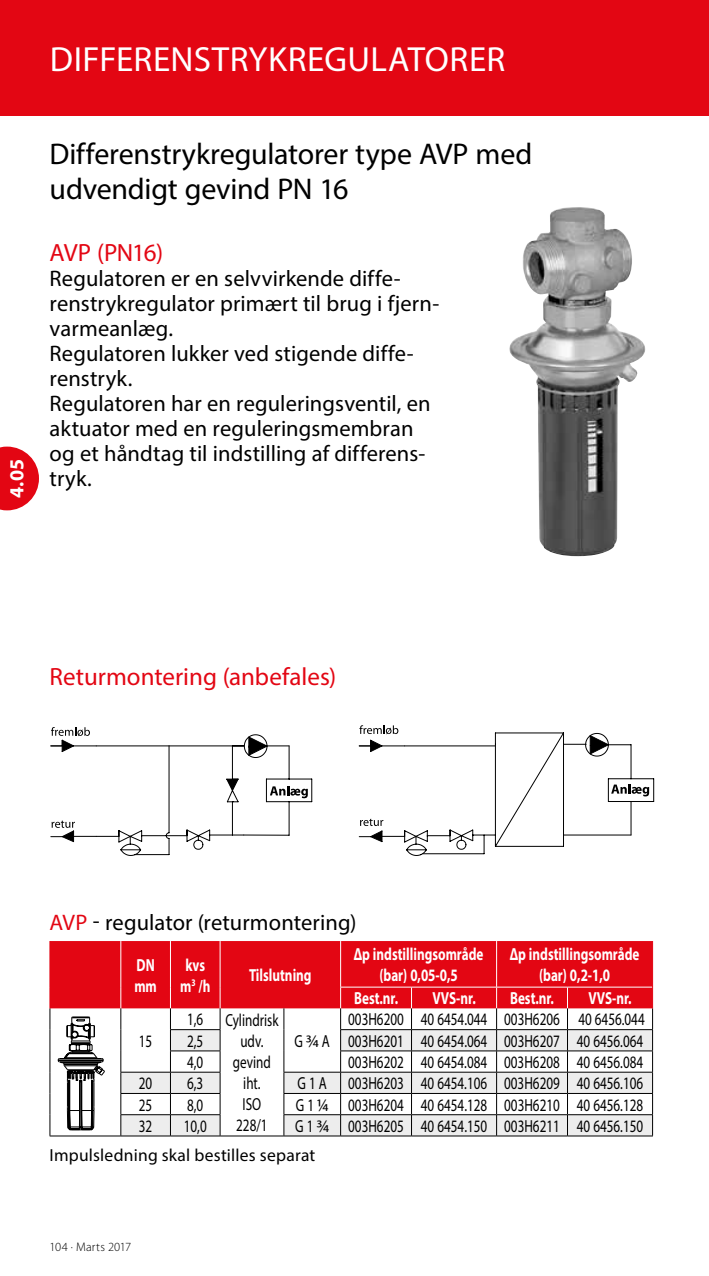
<style>
.page{position:relative;width:709px;height:1276px;background:#fff}
.page>*{position:absolute;margin:0;border:0;box-sizing:border-box;transform-origin:0 0}
.t1{font:35px "Myriad Pro";letter-spacing:.01em;color:#fff}
.t2{font:30px/35px "Myriad Pro";letter-spacing:-.005em;color:#000}
.t3{font:25px "Myriad Pro";color:#e30613}
.t4{font:22.5px/25px "Myriad Pro";letter-spacing:.005em;color:#000}
.t5{font:700 20px "Myriad Pro";color:#fff}
.t6{font:17.5px/21px "Myriad Pro";color:#000;text-align:center;scale:.75 1}
.t7{font:700 17.5px/21px "Myriad Pro";color:#fff;text-align:center;scale:.75 1}
.t8{font:300 12.5px "Myriad Pro";letter-spacing:.015em;color:#000}
.s1{color:#e30613}
</style>
<div class="page">
<svg style="left:0;top:446px;width:39px;height:64px"></svg>
<img style="left:509px;top:207px;width:137px;height:350px">
<svg style="left:58px;top:1016px;width:47px;height:114px"></svg>
<svg style="left:50px;top:727px;width:262px;height:129px"></svg>
<svg style="left:358px;top:725px;width:296px;height:131px"></svg>
<div style="left:50px;top:941px;width:602px;height:67px;background:#e30613"></div>
<svg style="left:121px;top:1029px;width:531px;height:106px"></svg>
<hr style="left:120px;top:941px;width:1px;height:46px;background:#fff">
<hr style="left:170px;top:941px;width:1px;height:46px;background:#fff">
<hr style="left:220px;top:941px;width:1px;height:46px;background:#fff">
<hr style="left:340px;top:941px;width:1px;height:45px;background:#fff">
<hr style="left:496px;top:941px;width:1px;height:45px;background:#fff">
<hr style="left:50px;top:1135px;width:71px;height:1px;background:#000">
<hr style="left:220px;top:1135px;width:64px;height:1px;background:#000">
<hr style="left:170px;top:1029px;width:50px;height:1px;background:#000">
<hr style="left:340px;top:1029px;width:71px;height:1px;background:#000">
<hr style="left:411px;top:1029px;width:85px;height:1px;background:#000">
<hr style="left:496px;top:1029px;width:71px;height:1px;background:#000">
<hr style="left:567px;top:1029px;width:86px;height:1px;background:#000">
<hr style="left:170px;top:1050px;width:50px;height:1px;background:#000">
<hr style="left:340px;top:1050px;width:71px;height:1px;background:#000">
<hr style="left:411px;top:1050px;width:85px;height:1px;background:#000">
<hr style="left:496px;top:1050px;width:71px;height:1px;background:#000">
<hr style="left:567px;top:1050px;width:86px;height:1px;background:#000">
<hr style="left:120px;top:1071px;width:50px;height:1px;background:#000">
<hr style="left:170px;top:1071px;width:50px;height:1px;background:#000">
<hr style="left:283px;top:1071px;width:57px;height:1px;background:#000">
<hr style="left:340px;top:1071px;width:71px;height:1px;background:#000">
<hr style="left:411px;top:1071px;width:85px;height:1px;background:#000">
<hr style="left:496px;top:1071px;width:71px;height:1px;background:#000">
<hr style="left:567px;top:1071px;width:86px;height:1px;background:#000">
<hr style="left:120px;top:1093px;width:50px;height:1px;background:#000">
<hr style="left:170px;top:1093px;width:50px;height:1px;background:#000">
<hr style="left:283px;top:1093px;width:57px;height:1px;background:#000">
<hr style="left:340px;top:1093px;width:71px;height:1px;background:#000">
<hr style="left:411px;top:1093px;width:85px;height:1px;background:#000">
<hr style="left:496px;top:1093px;width:71px;height:1px;background:#000">
<hr style="left:567px;top:1093px;width:86px;height:1px;background:#000">
<hr style="left:120px;top:1114px;width:50px;height:1px;background:#000">
<svg style="left:120px;top:987px;width:1px;height:148px"></svg>
<hr style="left:170px;top:1114px;width:50px;height:1px;background:#000">
<svg style="left:170px;top:987px;width:1px;height:148px"></svg>
<svg style="left:220px;top:987px;width:1px;height:148px"></svg>
<hr style="left:121px;top:1135px;width:49px;height:1px;background:#000">
<hr style="left:170px;top:1135px;width:50px;height:1px;background:#000">
<hr style="left:283px;top:1114px;width:57px;height:1px;background:#000">
<svg style="left:283px;top:1008px;width:1px;height:127px"></svg>
<hr style="left:340px;top:1114px;width:71px;height:1px;background:#000">
<svg style="left:340px;top:987px;width:1px;height:148px"></svg>
<hr style="left:411px;top:1114px;width:85px;height:1px;background:#000">
<svg style="left:411px;top:987px;width:1px;height:148px"></svg>
<hr style="left:496px;top:1114px;width:71px;height:1px;background:#000">
<svg style="left:496px;top:987px;width:1px;height:148px"></svg>
<hr style="left:567px;top:1114px;width:86px;height:1px;background:#000">
<svg style="left:567px;top:987px;width:1px;height:148px"></svg>
<hr style="left:284px;top:1135px;width:56px;height:1px;background:#000">
<hr style="left:340px;top:1135px;width:71px;height:1px;background:#000">
<hr style="left:411px;top:1135px;width:85px;height:1px;background:#000">
<hr style="left:496px;top:1135px;width:71px;height:1px;background:#000">
<hr style="left:567px;top:1135px;width:86px;height:1px;background:#000">
<hr style="left:340px;top:986px;width:71px;height:1px;background:#fff">
<hr style="left:411px;top:986px;width:85px;height:1px;background:#fff">
<hr style="left:496px;top:986px;width:71px;height:1px;background:#fff">
<hr style="left:567px;top:986px;width:85px;height:1px;background:#fff">
<hr style="left:49px;top:941px;width:1px;height:46px;background:#e30613">
<svg style="left:49px;top:987px;width:1px;height:148px"></svg>
<hr style="left:652px;top:941px;width:1px;height:46px;background:#e30613">
<svg style="left:652px;top:987px;width:1px;height:148px"></svg>
<div style="left:0;top:0;width:709px;height:116px;background:#e30613"></div>
<h1 class="t1" style="left:50px;top:38px;width:457px">DIFFERENSTRYKREGULATORER</h1>
<p class="t5" style="left:4px;top:498px;width:41px;rotate:-90deg">4.05</p>
<h2 class="t2" style="left:50px;top:136px;width:484px">Differenstrykregulatorer type AVP med udvendigt gevind PN 16</h2>
<h3 class="t3" style="left:50px;top:237px;width:115px">AVP (PN16)</h3>
<p class="t4" style="left:50px;top:266px;width:391px">Regulatoren er en selvvirkende diffe&shy;renstrykregulator primært til brug i fjern&shy;varmeanlæg.<br>Regulatoren lukker ved stigende diffe&shy;renstryk.<br>Regulatoren har en reguleringsventil, en aktuator med en reguleringsmembran og et håndtag til indstilling af differens&shy;tryk.</p>
<h3 class="t3" style="left:50px;top:661px;width:288px">Returmontering (anbefales)</h3>
<p class="t4" style="left:50px;top:909px;width:308px"><span class="s1">AVP</span> - regulator (returmontering)</p>
<p class="t7" style="left:134px;top:954px;width:32px;text-align:left">DN mm</p>
<p class="t7" style="left:180px;top:954px;width:42px">kvs m<sup>3</sup> /h</p>
<p class="t7" style="left:249px;top:964px;width:85px">Tilslutning</p>
<p class="t7" style="left:354px;top:943px;width:175px">∆p indstillingsområde (bar) 0,05-0,5</p>
<p class="t7" style="left:509px;top:943px;width:175px">∆p indstillingsområde (bar) 0,2-1,0</p>
<p class="t7" style="left:354px;top:987px;width:60px">Best.nr.</p>
<p class="t7" style="left:432px;top:987px;width:59px">VVS-nr.</p>
<p class="t7" style="left:510px;top:987px;width:60px">Best.nr.</p>
<p class="t7" style="left:588px;top:987px;width:59px">VVS-nr.</p>
<p class="t6" style="left:348px;top:1008px;width:397px">003H6200 40 6454.044 003H6206 40 6456.044</p>
<p class="t6" style="left:187px;top:1008px;width:23px">1,6</p>
<p class="t6" style="left:225px;top:1009px;width:72px">Cylindrisk udv. gevind iht.<br>ISO<br>228/1</p>
<p class="t6" style="left:295px;top:1030px;width:48px">G 3∕4 A</p>
<p class="t6" style="left:187px;top:1030px;width:23px">2,5</p>
<p class="t6" style="left:348px;top:1030px;width:395px">003H6201 40 6454.064 003H6207 40 6456.064</p>
<p class="t6" style="left:187px;top:1051px;width:23px">4,0</p>
<p class="t6" style="left:348px;top:1051px;width:395px">003H6202 40 6454.084 003H6208 40 6456.084</p>
<p class="t6" style="left:139px;top:1030px;width:19px">15</p>
<p class="t6" style="left:139px;top:1072px;width:19px">20</p>
<p class="t6" style="left:187px;top:1072px;width:23px">6,3</p>
<p class="t6" style="left:297px;top:1072px;width:462px">G 1 A 003H6203 40 6454.106 003H6209 40 6456.106</p>
<p class="t6" style="left:139px;top:1094px;width:19px">25</p>
<p class="t6" style="left:187px;top:1094px;width:23px">8,0</p>
<p class="t6" style="left:296px;top:1094px;width:464px">G 1 1∕4 003H6204 40 6454.128 003H6210 40 6456.128</p>
<p class="t6" style="left:139px;top:1115px;width:19px">32</p>
<p class="t6" style="left:184px;top:1115px;width:32px">10,0</p>
<p class="t6" style="left:50px;top:1111px;width:793px;line-height:28.8px;text-align:left;text-indent:246px">G 1 3∕4 003H6205 40 6454.150 003H6211 40 6456.150<br>Impulsledning skal bestilles separat</p>
<p class="t8" style="left:50px;top:1239px;width:83px">104 · Marts 2017</p>
</div>
